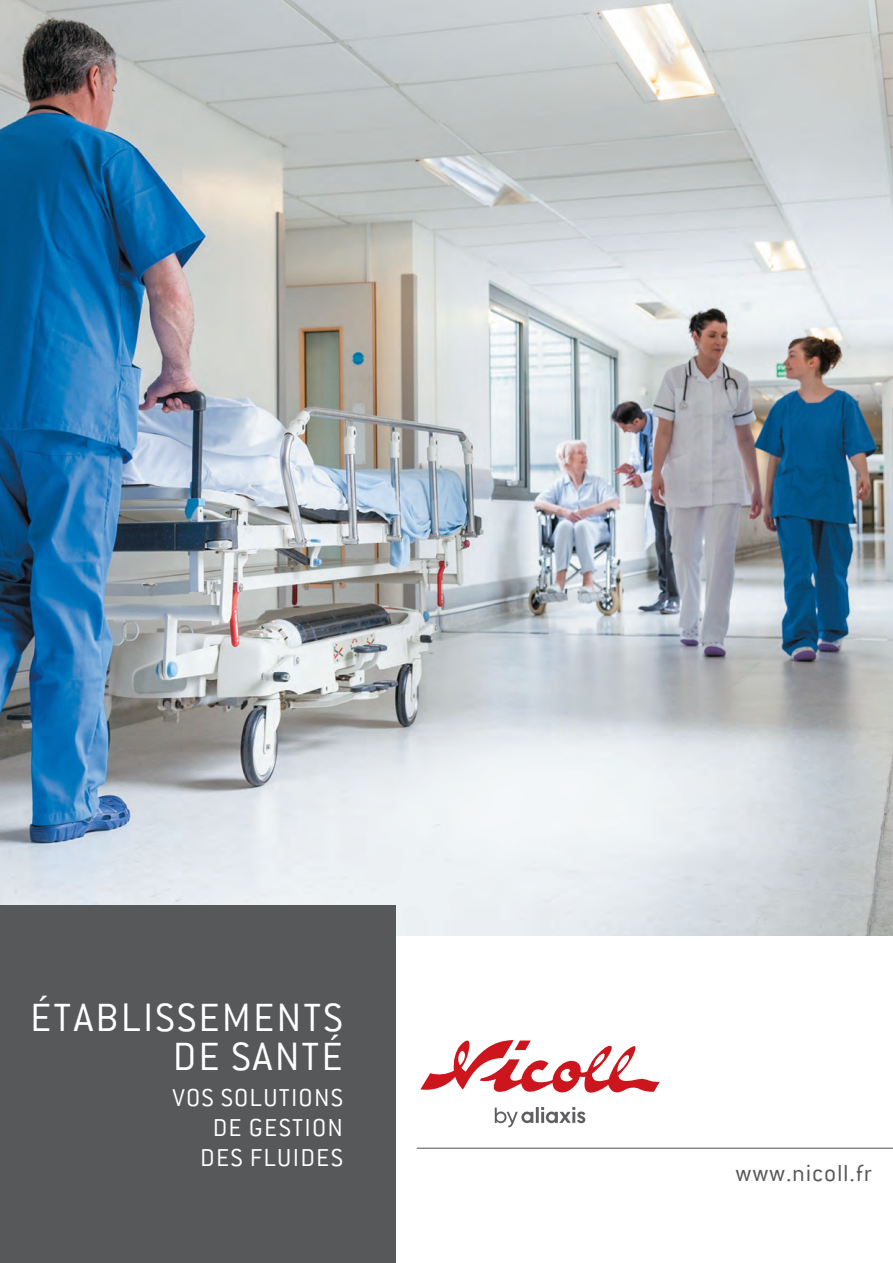
<style>
.page{position:relative;width:893px;height:1263px;background:#fff}
.page>*{position:absolute;margin:0;border:0;box-sizing:border-box;transform-origin:0 0}
.t1{font:300 43.5px/39px "Conduit ITC";letter-spacing:.045em;color:#fff;text-align:right}
.t2{font:300 27px/30px "Conduit ITC";letter-spacing:.045em;color:#fff;text-align:right}
.t3{font:300 25.5px "Conduit ITC";letter-spacing:.03em;color:#57585a}
</style>
<div class="page">
<img style="left:0;top:0;width:893px;height:935px">
<div style="left:0;top:906px;width:395px;height:357px;background:#57585a"></div>
<svg style="left:495px;top:1107px;width:90px;height:20px"></svg>
<svg style="left:420px;top:1040px;width:240px;height:53px"></svg>
<hr style="left:417px;top:1148px;width:476px;height:1px;background:#57585a">
<h1 class="t1" style="left:30px;top:997px;width:314px">ÉTABLISSEMENTS<br>DE SANTÉ</h1>
<p class="t2" style="left:173px;top:1082px;width:172px">VOS SOLUTIONS<br>DE GESTION<br>DES FLUIDES</p>
<p class="t3" style="left:735px;top:1159px;width:138px">www.nicoll.fr</p>
</div>
